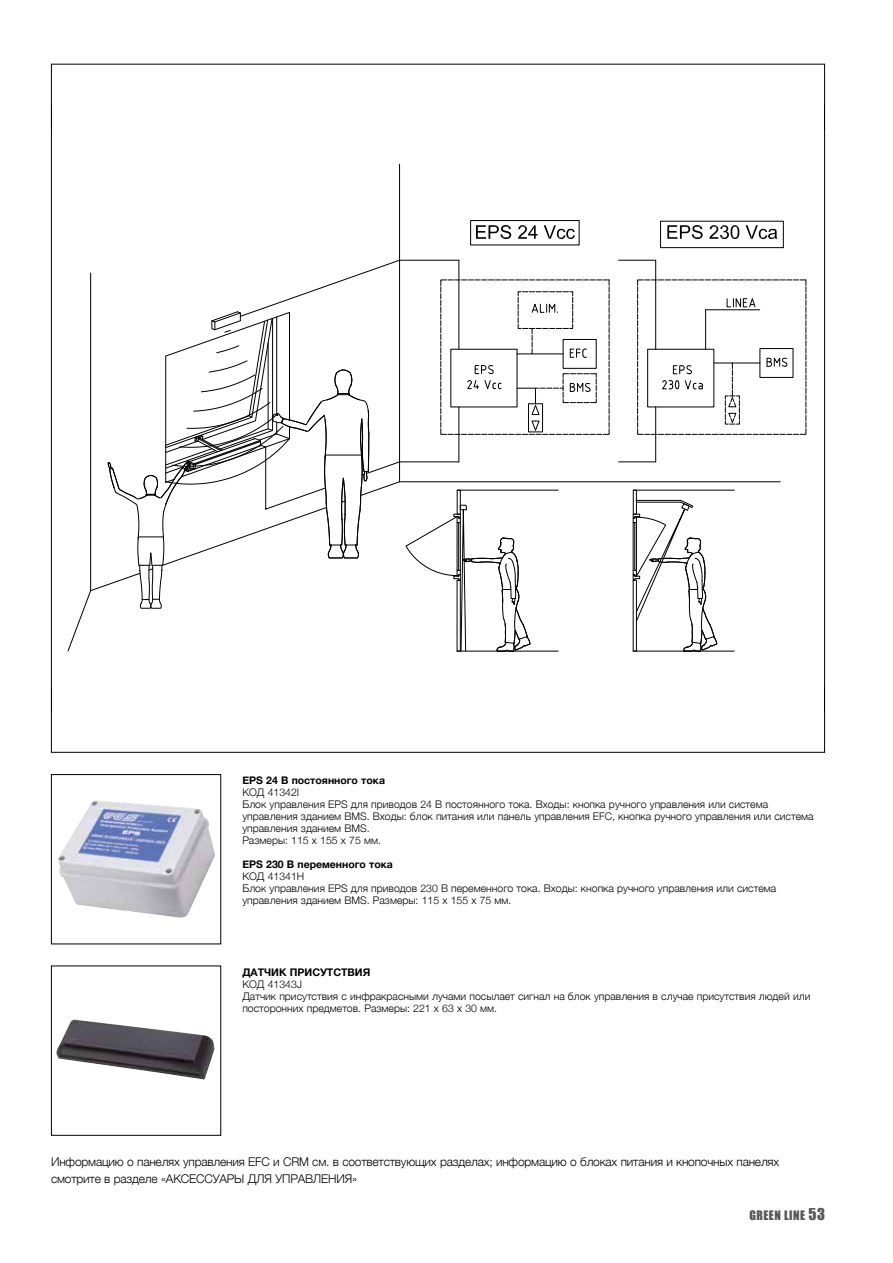
<style>
.page{position:relative;width:893px;height:1263px;background:#fff}
.page>*{position:absolute;margin:0;border:0;box-sizing:border-box;transform-origin:0 0}
.t1{font:300 12px/16.5px "Helvetica Neue";letter-spacing:-.015em;color:#000}
.t2{font:12px "Impact";letter-spacing:.04em;color:#575756}
.t3{font:300 10.5px/12px "Helvetica Neue";color:#000}
.t4{font:700 10.5px "Helvetica Neue";color:#000}
.s1{font-size:15px}
</style>
<div class="page">
<img style="left:58px;top:800px;width:157px;height:118px">
<div style="left:51px;top:774px;width:170px;height:170px;border:1px solid #000"></div>
<img style="left:56px;top:1020px;width:159px;height:60px">
<div style="left:51px;top:965px;width:170px;height:171px;border:1px solid #000"></div>
<svg style="left:68px;top:591px;width:23px;height:61px"></svg>
<svg style="left:90px;top:164px;width:310px;height:427px"></svg>
<svg style="left:240px;top:260px;width:415px;height:20px"></svg>
<hr style="left:655px;top:260px;width:1px;height:89px;background:#000">
<hr style="left:459px;top:260px;width:1px;height:89px;background:#000">
<svg style="left:476px;top:225px;width:35px;height:14px"></svg>
<svg style="left:518px;top:225px;width:19px;height:14px"></svg>
<svg style="left:544px;top:225px;width:31px;height:14px"></svg>
<svg style="left:667px;top:225px;width:36px;height:14px"></svg>
<svg style="left:709px;top:225px;width:30px;height:14px"></svg>
<svg style="left:746px;top:225px;width:31px;height:14px"></svg>
<div style="left:470px;top:220px;width:109px;height:25px;border:1px solid #000"></div>
<div style="left:660px;top:221px;width:123px;height:27px;border:1px solid #000"></div>
<svg style="left:108px;top:280px;width:699px;height:372px"></svg>
<svg style="left:825px;top:681px;width:1px;height:31px"></svg>
<svg style="left:825px;top:105px;width:1px;height:31px"></svg>
<p class="t4" style="left:242px;top:772px;width:144px">EPS 24 В постоянного тока</p>
<p class="t3" style="left:242px;top:786px;width:573px">КОД 41342I<br>Блок управления EPS для приводов 24 В постоянного тока. Входы: кнопка ручного управления или система управления зданием BMS. Входы: блок питания или панель управления EFC, кнопка ручного управления или система управления зданием BMS.<br>Размеры: 115 х 155 х 75 мм.</p>
<p class="t4" style="left:242px;top:856px;width:152px">EPS 230 В переменного тока</p>
<p class="t3" style="left:242px;top:870px;width:535px">КОД 41341Н<br>Блок управления EPS для приводов 230 В переменного тока. Входы: кнопка ручного управления или система управления зданием BMS. Размеры: 115 х 155 х 75 мм.</p>
<p class="t4" style="left:242px;top:963px;width:129px">ДАТЧИК ПРИСУТСТВИЯ</p>
<p class="t3" style="left:242px;top:977px;width:569px">КОД 41343J<br>Датчик присутствия с инфракрасными лучами посылает сигнал на блок управления в случае присутствия людей или посторонних предметов. Размеры: 221 х 63 х 30 мм.</p>
<p class="t1" style="left:51px;top:1153px;width:730px">Информацию о панелях управления EFC и CRM см. в соответствующих разделах; информацию о блоках питания и кнопочных панелях смотрите в разделе «АКСЕССУАРЫ ДЛЯ УПРАВЛЕНИЯ»</p>
<p class="t2" style="left:749px;top:1205px;width:77px">GREEN LINE <span class="s1">53</span></p>
</div>
